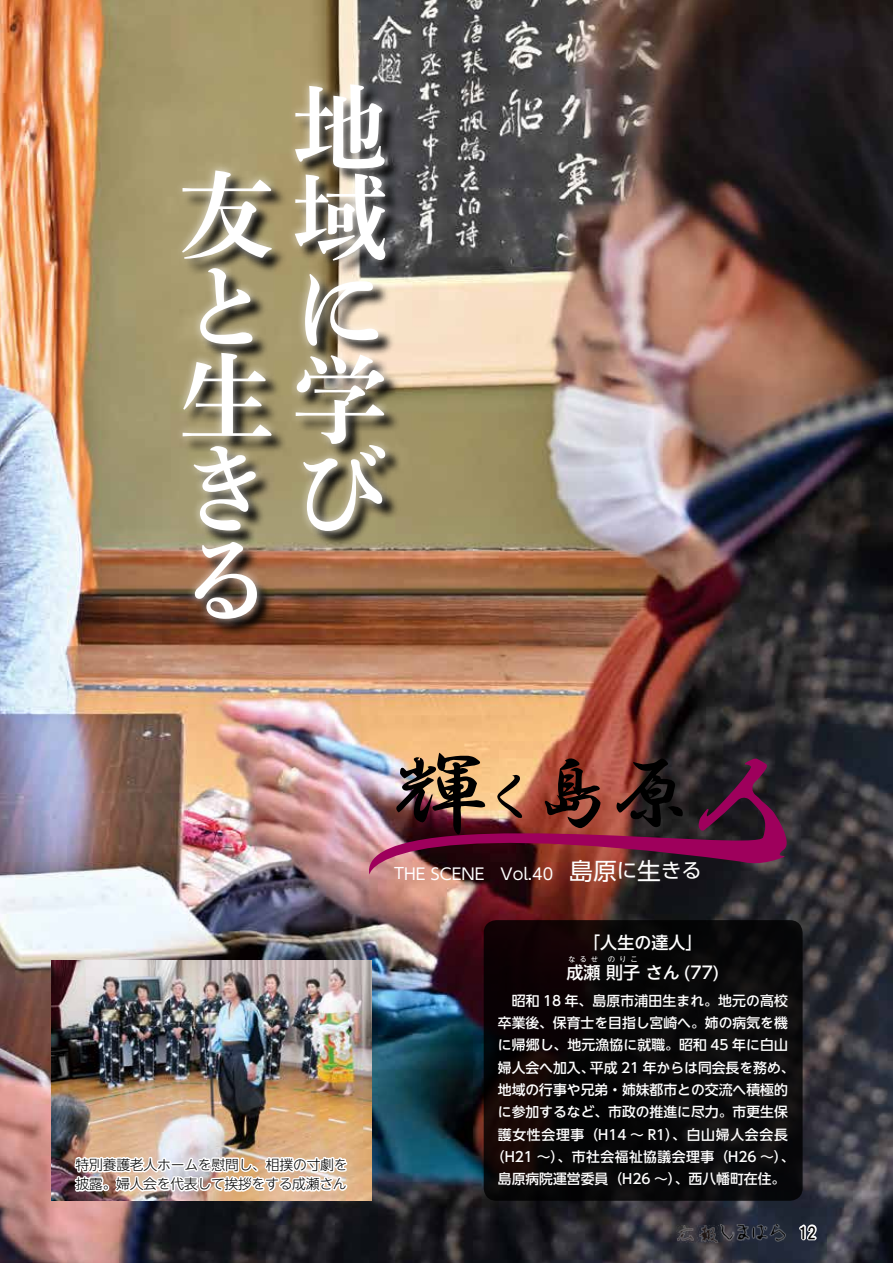
<style>
.page{position:relative;width:893px;height:1263px;background:#fff}
.page>*{position:absolute;margin:0;border:0;box-sizing:border-box;transform-origin:0 0}
.t1{font:95.7px/90.6px "P Shuei Min Pr 6 N B";color:#fff;text-align:justify}
.t2{font:23.85px "UD Shin Go Pro";color:#fff}
.t3{font:500 16.95px/29.7px "UD Shin Go NT Pr 6 N";color:#fff;text-align:center}
.t4{font:15.9px "UD Shin Go Pro";color:#fff}
.t5{font:15.9px "HGS Gothic E";color:#000}
.t6{font:500 13.8px "UD Shin Go NT Pr 6 N";color:#fff}
.t7{font:300 13.8px/19.2px "UD Shin Go NT Pr 6 N";letter-spacing:-.02em;color:#000}
.t8{font:500 13.8px "UD Shin Go NT Pr 6 N";letter-spacing:.035em;color:#fff}
.t9{font:500 13.8px "UD Shin Go NT Pr 6 N";letter-spacing:.055em;color:#fff}
.t10{font:500 7.5px "UD Shin Go NT Pr 6 N";letter-spacing:.525em;color:#fff}
.s1{font-size:15.3px}
.s2{font-size:20.4px}
</style>
<div class="page">
<img style="left:0;top:0;width:893px;height:1263px">
<svg style="left:798px;top:1222px;width:21px;height:20px"></svg>
<img style="left:721px;top:1224px;width:64px;height:19px">
<img style="left:677px;top:1225px;width:41px;height:17px">
<svg style="left:396px;top:753px;width:90px;height:5px"></svg>
<img style="left:356px;top:758px;width:441px;height:117px">
<svg style="left:484px;top:920px;width:319px;height:281px;background:#0a0708"></svg>
<svg style="left:297px;top:86px;width:105px;height:462px;background:#948b74"></svg>
<div style="left:286px;top:75px;width:109px;height:465px;background:#fff;opacity:.75"></div>
<svg style="left:183px;top:172px;width:105px;height:464px;background:#9a7e56"></svg>
<div style="left:173px;top:162px;width:107px;height:466px;background:#fff;opacity:.75"></div>
<img style="left:52px;top:961px;width:320px;height:240px">
<img style="left:72px;top:1143px;width:278px;height:57px">
<h1 class="t1" style="left:179px;top:85px;width:208px;text-indent:114px">地友域とに生学きびる</h1>
<p class="t7" style="left:76px;top:1155px;width:274px">特別養護老人ホームを慰問し、相撲の寸劇を披露。婦人会を代表して挨拶をする成瀬さん</p>
<p class="t4" style="left:394px;top:861px;width:160px"><span class="s1">T</span>HE SCENE　Vol.40</p>
<h2 class="t2" style="left:569px;top:851px;width:134px">島原<span class="s2">に</span>生<span class="s2">きる</span></h2>
<p class="t3" style="left:566px;top:927px;width:155px">「人生の達人「<br>成瀬則子さん )77(</p>
<p class="t10" style="left:568px;top:953px;width:32px">なるせ</p>
<p class="t10" style="left:608px;top:953px;width:32px">のりこ</p>
<p class="t6" style="left:498px;top:989px;width:292px">　昭和 18 年、島原市浦田生まれ。地元の高校</p>
<p class="t6" style="left:498px;top:1011px;width:291px">卒業後、保育士を目指し宮崎へ。姉の病気を機</p>
<p class="t6" style="left:498px;top:1034px;width:292px">に帰郷し、地元漁協に就職。昭和 45 年に白山</p>
<p class="t6" style="left:590px;top:1056px;width:206px">平成 21 年からは同会長を務め、</p>
<p class="t6" style="left:498px;top:1056px;width:98px">婦人会へ加入、</p>
<p class="t6" style="left:498px;top:1078px;width:291px">地域の行事や兄弟・姉妹都市との交流へ積極的</p>
<p class="t6" style="left:498px;top:1101px;width:291px">に参加するなど、市政の推進に尽力。市更生保</p>
<p class="t9" style="left:498px;top:1123px;width:291px">護女性会理事（H14 ～ R1）、白山婦人会会長</p>
<p class="t8" style="left:491px;top:1145px;width:305px">（H21 ～）、市社会福祉協議会理事（H26 ~ 、(</p>
<p class="t6" style="left:498px;top:1168px;width:289px">島原病院運営委員（H26 ～）、西八幡町在住。</p>
<p class="t5" style="left:799px;top:1225px;width:19px">12</p>
</div>
